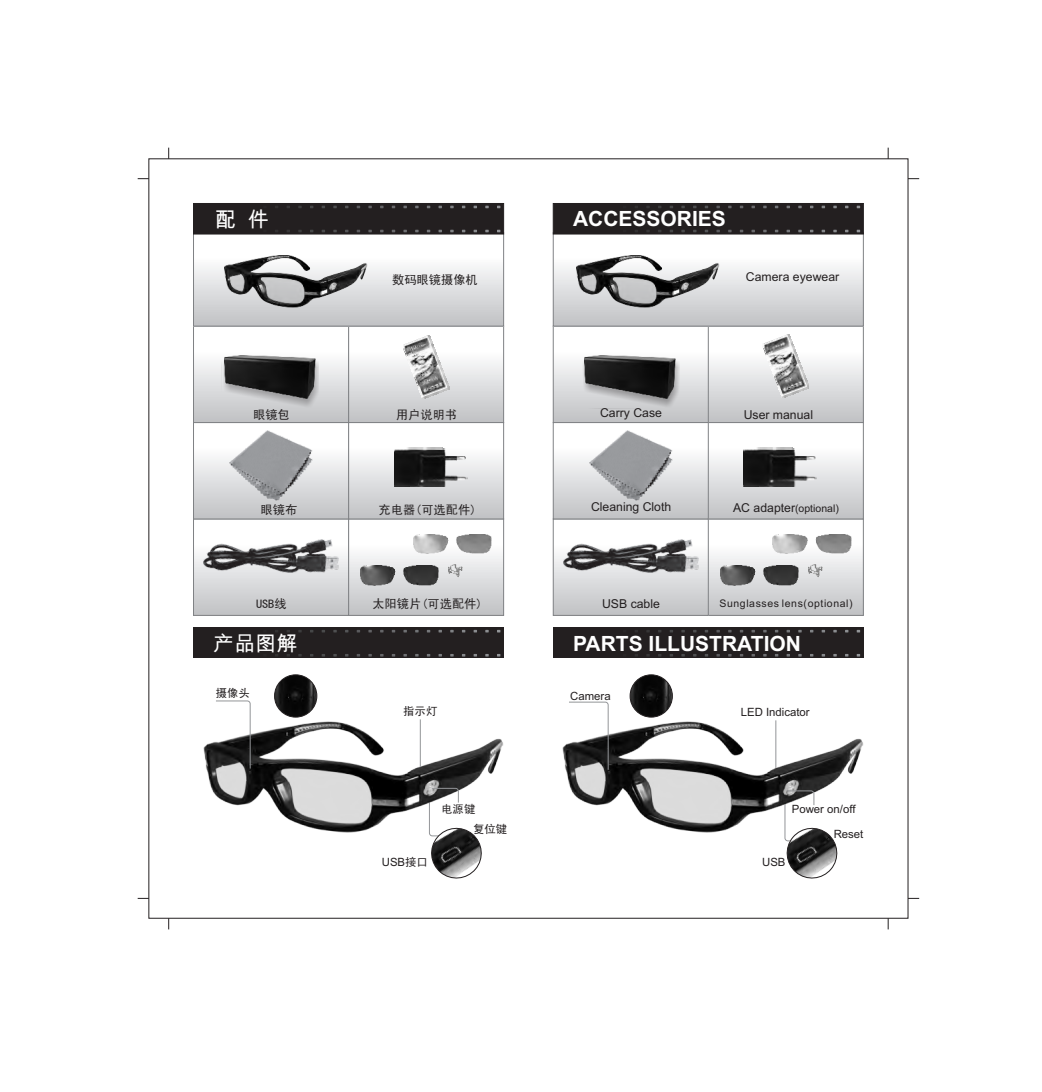
<style>
.page{position:relative;width:1042px;height:1092px;background:#fff}
.page>*{position:absolute;margin:0;border:0;box-sizing:border-box;transform-origin:0 0}
.t1{font:700 21px "Arial";color:#fff}
.t2{font:21px "Arial Unicode MS";color:#fff}
.t3{font:12.25px "Arial";color:#231f20}
.t4{font:12.25px "Sim Hei";color:#231f20}
.t5{font:11.38px/24.7px "Arial";color:#231f20}
.t6{font:11.38px/19.8px "Sim Hei";color:#231f20}
.t7{font:10.5px "Arial";letter-spacing:.055em;color:#231f20}
.t8{font:10.5px "Arial";color:#231f20}
.s1{font-size:12.25px}
.s2{font-family:"Sim Hei"}
</style>
<div class="page">
<hr style="left:420px;top:719px;width:1px;height:49px;background:#939598">
<img style="left:203px;top:721px;width:301px;height:111px">
<hr style="left:775px;top:720px;width:1px;height:50px;background:#939598">
<div style="left:708px;top:519px;width:155px;height:96px;background:linear-gradient(to bottom,#fff,#c4c5c7)"></div>
<div style="left:708px;top:518px;width:156px;height:98px;border:1px solid #808285"></div>
<img style="left:562px;top:721px;width:301px;height:111px">
<div style="left:708px;top:422px;width:155px;height:97px;background:linear-gradient(to bottom,#fff,#c1c2c5)"></div>
<div style="left:708px;top:422px;width:156px;height:97px;border:1px solid #808285"></div>
<div style="left:708px;top:326px;width:155px;height:96px;background:linear-gradient(to bottom,#fff,#c4c5c8)"></div>
<div style="left:708px;top:325px;width:156px;height:98px;border:1px solid #808285"></div>
<div style="left:553px;top:519px;width:155px;height:96px;background:linear-gradient(to bottom,#fff,#c4c5c8)"></div>
<div style="left:553px;top:518px;width:156px;height:98px;border:1px solid #808285"></div>
<div style="left:553px;top:422px;width:155px;height:97px;background:linear-gradient(to bottom,#fff,#c3c5c7)"></div>
<div style="left:553px;top:422px;width:156px;height:97px;border:1px solid #808285"></div>
<div style="left:553px;top:326px;width:155px;height:96px;background:linear-gradient(to bottom,#fff,#c4c5c8)"></div>
<div style="left:553px;top:325px;width:156px;height:98px;border:1px solid #808285"></div>
<svg style="left:555px;top:234px;width:307px;height:90px"></svg>
<div style="left:553px;top:232px;width:311px;height:94px;border:1px solid #808285"></div>
<img style="left:563px;top:539px;width:135px;height:33px">
<img style="left:589px;top:430px;width:83px;height:70px">
<div style="left:553px;top:203px;width:311px;height:31px;background:#231f20"></div>
<svg style="left:568px;top:701px;width:41px;height:69px"></svg>
<div style="left:553px;top:627px;width:310px;height:31px;background:#231f20"></div>
<img style="left:630px;top:674px;width:42px;height:43px;border-radius:50%">
<div style="left:630px;top:674px;width:43px;height:43px;border:1px solid #231f20;border-radius:50%"></div>
<svg style="left:784px;top:789px;width:56px;height:90px"></svg>
<div style="left:348px;top:519px;width:156px;height:96px;background:linear-gradient(to bottom,#fff,#c3c5c7)"></div>
<div style="left:348px;top:518px;width:156px;height:98px;border:1px solid #808285"></div>
<div style="left:348px;top:422px;width:156px;height:97px;background:linear-gradient(to bottom,#fff,#c1c2c5)"></div>
<div style="left:348px;top:422px;width:156px;height:97px;border:1px solid #808285"></div>
<div style="left:348px;top:326px;width:156px;height:96px;background:linear-gradient(to bottom,#fff,#c4c5c8)"></div>
<div style="left:348px;top:325px;width:156px;height:98px;border:1px solid #808285"></div>
<div style="left:193px;top:519px;width:155px;height:96px;background:linear-gradient(to bottom,#fff,#c4c5c7)"></div>
<div style="left:193px;top:518px;width:156px;height:98px;border:1px solid #808285"></div>
<div style="left:193px;top:422px;width:155px;height:97px;background:linear-gradient(to bottom,#fff,#c3c5c7)"></div>
<div style="left:193px;top:422px;width:156px;height:97px;border:1px solid #808285"></div>
<div style="left:193px;top:326px;width:155px;height:96px;background:linear-gradient(to bottom,#fff,#c4c5c8)"></div>
<div style="left:193px;top:325px;width:156px;height:98px;border:1px solid #808285"></div>
<svg style="left:195px;top:234px;width:307px;height:90px"></svg>
<div style="left:193px;top:232px;width:311px;height:94px;border:1px solid #808285"></div>
<img style="left:204px;top:539px;width:134px;height:33px">
<img style="left:229px;top:430px;width:84px;height:70px">
<div style="left:193px;top:203px;width:311px;height:31px;background:#231f20"></div>
<svg style="left:215px;top:700px;width:36px;height:69px"></svg>
<div style="left:193px;top:627px;width:311px;height:31px;background:#231f20"></div>
<img style="left:275px;top:674px;width:42px;height:43px;border-radius:50%">
<div style="left:274px;top:674px;width:43px;height:43px;border:1px solid #231f20;border-radius:50%"></div>
<svg style="left:428px;top:786px;width:56px;height:93px"></svg>
<img style="left:225px;top:255px;width:143px;height:53px">
<img style="left:576px;top:255px;width:143px;height:53px">
<img style="left:394px;top:447px;width:73px;height:39px">
<img style="left:743px;top:447px;width:74px;height:39px">
<img style="left:403px;top:335px;width:46px;height:63px">
<img style="left:762px;top:334px;width:47px;height:63px">
<img style="left:448px;top:564px;width:15px;height:13px">
<img style="left:360px;top:565px;width:79px;height:20px">
<img style="left:413px;top:534px;width:79px;height:19px">
<img style="left:808px;top:564px;width:14px;height:13px">
<img style="left:720px;top:565px;width:79px;height:20px">
<img style="left:773px;top:534px;width:78px;height:19px">
<div style="left:222px;top:358px;width:97px;height:50px;background:#231f20;opacity:.29"></div>
<img style="left:225px;top:355px;width:91px;height:43px">
<div style="left:582px;top:359px;width:97px;height:49px;background:#231f20;opacity:.32"></div>
<img style="left:584px;top:355px;width:92px;height:43px">
<h1 class="t2" style="left:215px;top:211px;width:55px">配 件</h1>
<h1 class="t1" style="left:573px;top:210px;width:154px">ACCESSORIES</h1>
<p class="t4" style="left:392px;top:273px;width:87px">数码眼镜摄像机</p>
<p class="t3" style="left:746px;top:272px;width:95px">Camera eyewear</p>
<p class="t4" style="left:253px;top:408px;width:38px">眼镜包</p>
<p class="t4" style="left:396px;top:408px;width:63px">用户说明书</p>
<p class="t3" style="left:600px;top:408px;width:63px">Carry Case</p>
<p class="t3" style="left:744px;top:410px;width:71px">User manual</p>
<p class="t4" style="left:261px;top:503px;width:38px">眼镜布</p>
<p class="t4" style="left:378px;top:503px;width:99px">充电器(可选配件)</p>
<p class="t3" style="left:591px;top:502px;width:82px">Cleaning Cloth</p>
<p class="t8" style="left:733px;top:504px;width:107px"><span class="s1">AC adapter</span>(optional)</p>
<p class="t4" style="left:256px;top:597px;width:32px">USB线</p>
<p class="t4" style="left:372px;top:597px;width:112px">太阳镜片(可选配件)</p>
<p class="t3" style="left:602px;top:599px;width:59px">USB cable</p>
<p class="t7" style="left:719px;top:599px;width:135px">Sunglasses lens(optional)</p>
<h1 class="t2" style="left:213px;top:635px;width:86px">产品图解</h1>
<h1 class="t1" style="left:573px;top:635px;width:229px">PARTS ILLUSTRATION</h1>
<p class="t6" style="left:216px;top:683px;width:36px">摄像头</p>
<p class="t5" style="left:570px;top:684px;width:42px">Camera</p>
<p class="t6" style="left:403px;top:701px;width:36px">指示灯</p>
<p class="t5" style="left:741px;top:701px;width:70px">LED Indicator</p>
<p class="t6" style="left:473px;top:799px;width:36px;text-indent:-32px">电源键<br>复位键</p>
<p class="t5" style="left:833px;top:797px;width:31px;text-indent:-42px">Power on/off<br>Reset</p>
<p class="t5" style="left:382px;top:850px;width:48px">USB<span class="s2">接口</span></p>
<p class="t5" style="left:762px;top:850px;width:25px">USB</p>
</div>
